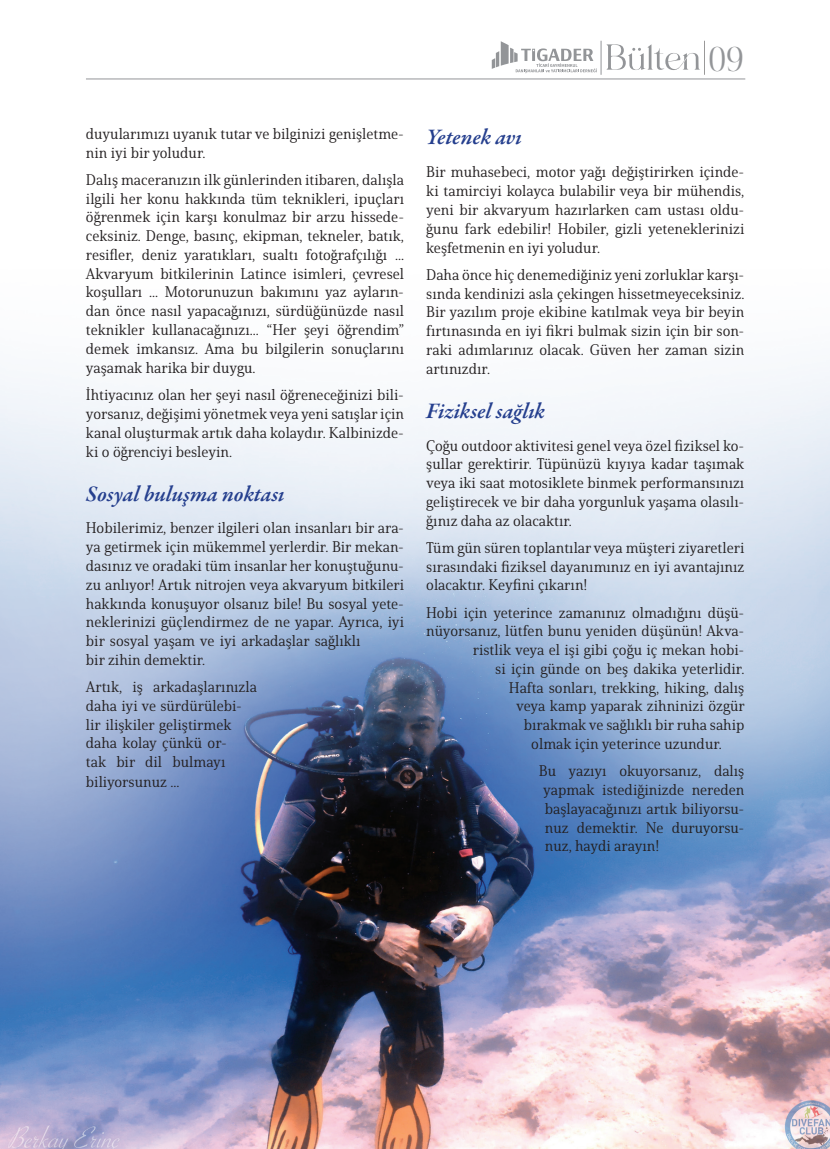
<style>
.page{position:relative;width:830px;height:1149px;background:#fff}
.page>*{position:absolute;margin:0;border:0;box-sizing:border-box;transform-origin:0 0}
.t1{font:34.5px "Mollieglaston";color:#939598}
.t2{font:italic 600 22.5px "Garamond Premr Pro";letter-spacing:-.005em;color:#253f8e}
.t3{font:15px/18.8px "Solitas Serif Nor Reg";color:#231f20;text-align:justify}
</style>
<div class="page">
<img style="left:1px;top:40px;width:829px;height:1109px">
<hr style="left:704px;top:41px;width:1px;height:34px;background:#231f20">
<svg style="left:492px;top:41px;width:105px;height:32px"></svg>
<svg style="left:606px;top:44px;width:94px;height:26px"></svg>
<hr style="left:601px;top:41px;width:1px;height:34px;background:#939598">
<hr style="left:86px;top:79px;width:659px;height:1px;background:#939598">
<h1 class="t1" style="left:708px;top:40px;width:38px">09</h1>
<p class="t3" style="left:86px;top:124px;width:320px">duyularımızı uyanık tutar ve bilginizi genişletme&shy;nin iyi bir yoludur.</p>
<p class="t3" style="left:86px;top:170px;width:320px">Dalış maceranızın ilk günlerinden itibaren, dalışla ilgili her konu hakkında tüm teknikleri, ipuçları öğrenmek için karşı konulmaz bir arzu hissede&shy;ceksiniz. Denge, basınç, ekipman, tekneler, batık, resifler, deniz yaratıkları, sualtı fotoğrafçılığı ...<br>Akvaryum bitkilerinin Latince isimleri, çevresel koşulları ... Motorunuzun bakımını yaz ayların&shy;dan önce nasıl yapacağınızı, sürdüğünüzde nasıl teknikler kullanacağınızı... “Her şeyi öğrendim” demek imkansız. Ama bu bilgilerin sonuçlarını yaşamak harika bir duygu.</p>
<p class="t3" style="left:86px;top:386px;width:320px">İhtiyacınız olan her şeyi nasıl öğreneceğinizi bili&shy;yorsanız, değişimi yönetmek veya yeni satışlar için kanal oluşturmak artık daha kolaydır. Kalbinizde&shy;ki o öğrenciyi besleyin.</p>
<h2 class="t2" style="left:86px;top:480px;width:200px">Sosyal buluşma noktası</h2>
<p class="t3" style="left:86px;top:519px;width:320px;text-align:left">Hobilerimiz, benzer ilgileri olan insanları bir ara&shy;ya getirmek için mükemmel yerlerdir. Bir mekan&shy;dasınız ve oradaki tüm insanlar her konuştuğunu&shy;zu anlıyor! Artık nitrojen veya akvaryum bitkileri hakkında konuşuyor olsanız bile! Bu sosyal yete&shy;neklerinizi güçlendirmez de ne yapar. Ayrıca, iyi bir sosyal yaşam ve iyi arkadaşlar sağlıklı<br>bir zihin demektir.</p>
<p class="t3" style="left:86px;top:677px;width:172px;text-align:left">Artık, iş arkadaşlarınızla daha iyi ve sürdürülebi&shy;lir ilişkiler geliştirmek daha kolay çünkü or-<br>tak bir dil bulmayı biliyorsunuz ...</p>
<h2 class="t2" style="left:426px;top:123px;width:97px">Yetenek avı</h2>
<p class="t3" style="left:426px;top:162px;width:320px">Bir muhasebeci, motor yağı değiştirirken içinde&shy;ki tamirciyi kolayca bulabilir veya bir mühendis, yeni bir akvaryum hazırlarken cam ustası oldu&shy;ğunu fark edebilir! Hobiler, gizli yeteneklerinizi keşfetmenin en iyi yoludur.</p>
<p class="t3" style="left:426px;top:265px;width:320px">Daha önce hiç denemediğiniz yeni zorluklar karşı&shy;sında kendinizi asla çekingen hissetmeyeceksiniz.<br>Bir yazılım proje ekibine katılmak veya bir beyin fırtınasında en iyi fikri bulmak sizin için bir son&shy;raki adımlarınız olacak. Güven her zaman sizin artınızdır.</p>
<h2 class="t2" style="left:426px;top:397px;width:120px">Fiziksel sağlık</h2>
<p class="t3" style="left:426px;top:436px;width:320px">Çoğu outdoor aktivitesi genel veya özel fiziksel ko&shy;şullar gerektirir. Tüpünüzü kıyıya kadar taşımak veya iki saat motosiklete binmek performansınızı geliştirecek ve bir daha yorgunluk yaşama olasılı&shy;ğınız daha az olacaktır.</p>
<p class="t3" style="left:426px;top:538px;width:320px">Tüm gün süren toplantılar veya müşteri ziyaretleri sırasındaki fiziksel dayanımınız en iyi avantajınız olacaktır. Keyfini çıkarın!</p>
<p class="t3" style="left:426px;top:603px;width:320px">Hobi için yeterince zamanınız olmadığını düşü-</p>
<p class="t3" style="left:426px;top:622px;width:320px">nüyorsanız, lütfen bunu yeniden düşünün! Akva-</p>
<p class="t3" style="left:473px;top:640px;width:273px">ristlik veya el işi gibi çoğu iç mekan hobi-</p>
<p class="t3" style="left:495px;top:659px;width:251px">si için günde on beş dakika yeterlidir.</p>
<p class="t3" style="left:509px;top:678px;width:237px">Hafta sonları, trekking, hiking, dalış</p>
<p class="t3" style="left:516px;top:697px;width:230px">veya kamp yaparak zihninizi özgür</p>
<p class="t3" style="left:524px;top:715px;width:222px">bırakmak ve sağlıklı bir ruha sahip</p>
<p class="t3" style="left:531px;top:734px;width:192px">olmak için yeterince uzundur.</p>
<p class="t3" style="left:543px;top:761px;width:203px;text-indent:-4px">Bu yazıyı okuyorsanız, dalış yapmak istediğinizde nereden başlayacağınızı artık biliyorsu&shy;nuz demektir. Ne duruyorsu&shy;nuz, haydi arayın!</p>
</div>
